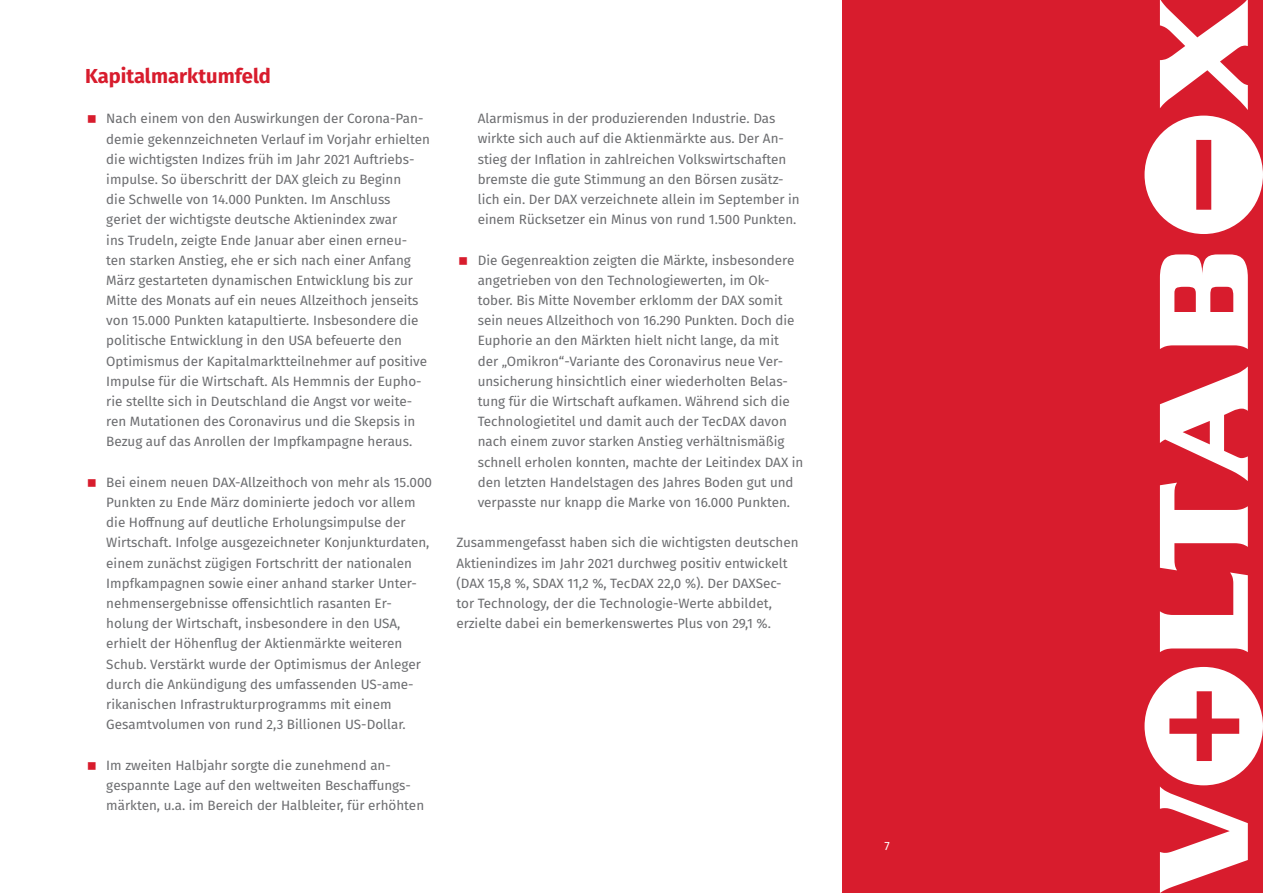
<style>
.page{position:relative;width:1263px;height:893px;background:#fff}
.page>*{position:absolute;margin:0;border:0;box-sizing:border-box;transform-origin:0 0}
.t1{font:700 20.25px "Fira Sans";color:#d81c2d}
.t2{font:13.5px/20.2px "Fira Sans";color:#6c6d70}
.t3{font:12px "Fira Sans";color:#fff}
</style>
<div class="page">
<div style="left:842px;top:0;width:421px;height:893px;background:#d81c2d"></div>
<svg style="left:1160px;top:366px;width:88px;height:286px"></svg>
<svg style="left:1160px;top:254px;width:88px;height:95px"></svg>
<svg style="left:1160px;top:0;width:88px;height:110px"></svg>
<svg style="left:1144px;top:667px;width:119px;height:226px"></svg>
<svg style="left:1144px;top:116px;width:119px;height:118px"></svg>
<h1 class="t1" style="left:85px;top:59px;width:187px">Kapitalmarktumfeld</h1>
<p class="t2" style="left:106px;top:108px;width:325px">Nach einem von den Auswirkungen der Corona-Pan&shy;demie gekennzeichneten Verlauf im Vorjahr erhielten die wichtigsten Indizes früh im Jahr 2021 Auftriebs&shy;impulse. So überschritt der DAX gleich zu Beginn<br>die Schwelle von 14.000 Punkten. Im Anschluss<br>geriet der wichtigste deutsche Aktienindex zwar<br>ins Trudeln, zeigte Ende Januar aber einen erneu&shy;ten starken Anstieg, ehe er sich nach einer Anfang März gestarteten dynamischen Entwicklung bis zur Mitte des Monats auf ein neues Allzeithoch jenseits von 15.000 Punkten katapultierte. Insbesondere die politische Entwicklung in den USA befeuerte den Optimismus der Kapitalmarktteilnehmer auf positive Impulse für die Wirtschaft. Als Hemmnis der Eupho&shy;rie stellte sich in Deutschland die Angst vor weite&shy;ren Mutationen des Coronavirus und die Skepsis in Bezug auf das Anrollen der Impfkampagne heraus.</p>
<p class="t2" style="left:106px;top:472px;width:327px">Bei einem neuen DAX-Allzeithoch von mehr als 15.000<br>Punkten zu Ende März dominierte jedoch vor allem die Hoffnung auf deutliche Erholungsimpulse der Wirtschaft. Infolge ausgezeichneter Konjunkturdaten, einem zunächst zügigen Fortschritt der nationalen Impfkampagnen sowie einer anhand starker Unter&shy;nehmensergebnisse offensichtlich rasanten Er&shy;holung der Wirtschaft, insbesondere in den USA, erhielt der Höhenflug der Aktienmärkte weiteren Schub. Verstärkt wurde der Optimismus der Anleger durch die Ankündigung des umfassenden US-ame&shy;rikanischen Infrastrukturprogramms mit einem Gesamtvolumen von rund 2,3 Billionen US-Dollar.</p>
<p class="t2" style="left:106px;top:754px;width:319px">Im zweiten Halbjahr sorgte die zunehmend an&shy;gespannte Lage auf den weltweiten Beschaffungs&shy;märkten, u.a. im Bereich der Halbleiter, für erhöhten</p>
<p class="t2" style="left:478px;top:108px;width:323px">Alarmismus in der produzierenden Industrie. Das wirkte sich auch auf die Aktienmärkte aus. Der An&shy;stieg der Inflation in zahlreichen Volkswirtschaften bremste die gute Stimmung an den Börsen zusätz&shy;lich ein. Der DAX verzeichnete allein im September in einem Rücksetzer ein Minus von rund 1.500 Punkten.</p>
<p class="t2" style="left:478px;top:249px;width:327px">Die Gegenreaktion zeigten die Märkte, insbesondere angetrieben von den Technologiewerten, im Ok&shy;tober. Bis Mitte November erklomm der DAX somit sein neues Allzeithoch von 16.290 Punkten. Doch die Euphorie an den Märkten hielt nicht lange, da mit<br>der „Omikron“-Variante des Coronavirus neue Ver&shy;unsicherung hinsichtlich einer wiederholten Belas&shy;tung für die Wirtschaft aufkamen. Während sich die Technologietitel und damit auch der TecDAX davon nach einem zuvor starken Anstieg verhältnismäßig schnell erholen konnten, machte der Leitindex DAX in den letzten Handelstagen des Jahres Boden gut und verpasste nur knapp die Marke von 16.000 Punkten.</p>
<p class="t2" style="left:456px;top:532px;width:344px">Zusammengefasst haben sich die wichtigsten deutschen Aktienindizes im Jahr 2021 durchweg positiv entwickelt (DAX 15,8 %, SDAX 11,2 %, TecDAX 22,0 %). Der DAXSec&shy;tor Technology, der die Technologie-Werte abbildet, erzielte dabei ein bemerkenswertes Plus von 29,1 %.</p>
<p class="t3" style="left:884px;top:837px;width:7px">7</p>
</div>
